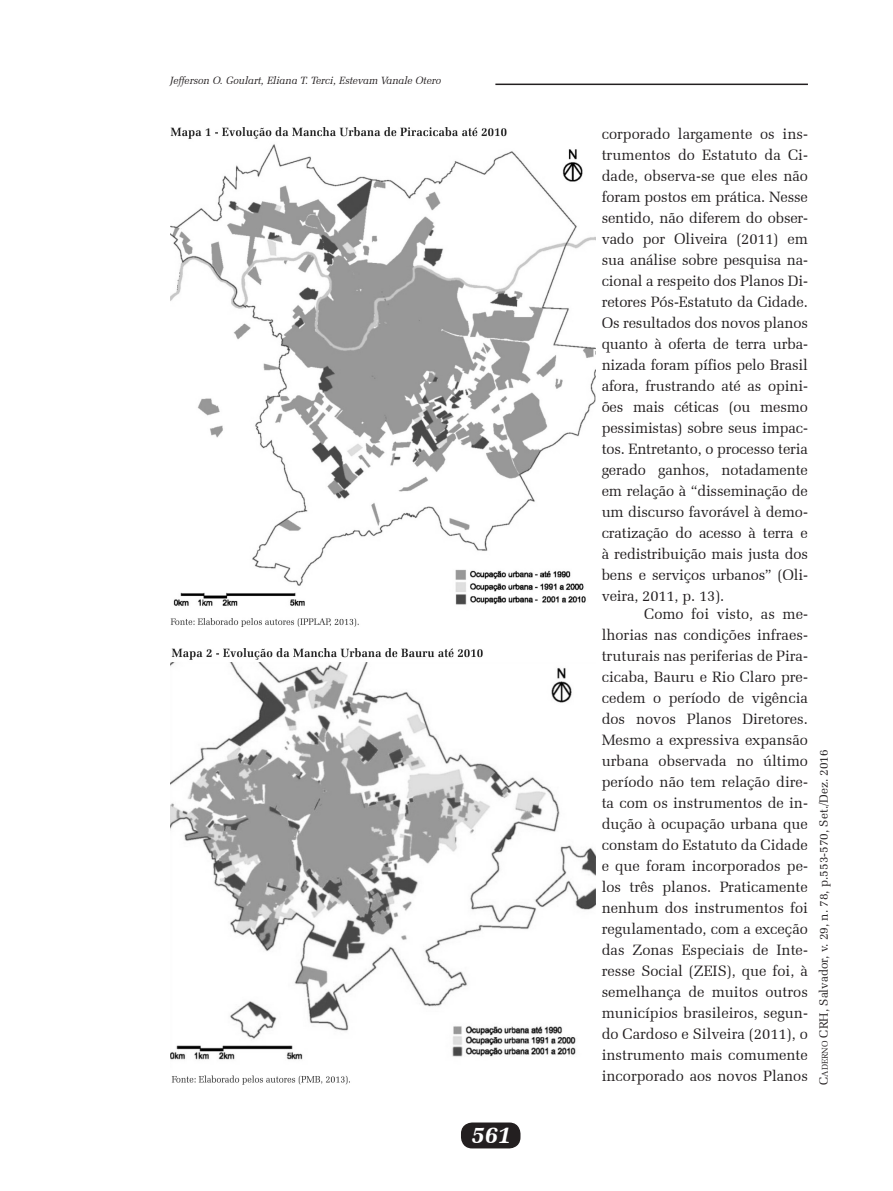
<style>
.page{position:relative;width:893px;height:1191px;background:#fff}
.page>*{position:absolute;margin:0;border:0;box-sizing:border-box;transform-origin:0 0}
.t1{font:italic 700 24px "Zapf Elliptical 711 BT";color:#fff}
.t2{font:15px/21px "Zapf Elliptical 711 BT";letter-spacing:-.005em;color:#231f20;text-align:justify}
.t3{font:12px "Zapf Elliptical 711 BT";color:#231f20}
.t4{font:italic 10.5px "Zapf Elliptical 711 BT";color:#231f20}
.s1{font-style:inherit}
.s2{font-size:8.4px}
</style>
<div class="page">
<div style="left:462px;top:1123px;width:58px;height:24px;background:#231f20;border-radius:10px"></div>
<div style="left:461px;top:1122px;width:59px;height:26px;border:2px solid #231f20;border-radius:10px"></div>
<hr style="left:495px;top:84px;width:313px;height:1px;background:#231f20">
<img style="left:170px;top:128px;width:425px;height:499px">
<img style="left:170px;top:648px;width:425px;height:436px">
<p class="t4" style="left:170px;top:74px;width:273px">Jefferson O. Goulart, Eliana T. Terci, Estevam Vanale Otero</p>
<h1 class="t1" style="left:472px;top:1120px;width:41px">561</h1>
<p class="t2" style="left:602px;top:123px;width:208px">corporado largamente os ins&shy;trumentos do Estatuto da Ci&shy;dade, observa-se que eles não foram postos em prática. Nesse sentido, não diferem do obser&shy;vado por Oliveira (2011) em sua análise sobre pesquisa na&shy;cional a respeito dos Planos Di&shy;retores Pós-Estatuto da Cidade.<br>Os resultados dos novos planos quanto à oferta de terra urba&shy;nizada foram pífios pelo Brasil afora, frustrando até as opini&shy;ões mais céticas (ou mesmo pessimistas) sobre seus impac&shy;tos. Entretanto, o processo teria gerado ganhos, notadamente em relação à “disseminação de um discurso favorável à demo&shy;cratização do acesso à terra e à redistribuição mais justa dos bens e serviços urbanos” (Oli&shy;veira, 2011, p. 13).</p>
<p class="t2" style="left:602px;top:603px;width:208px;text-indent:43px">Como foi visto, as me&shy;lhorias nas condições infraes&shy;truturais nas periferias de Pira&shy;cicaba, Bauru e Rio Claro pre&shy;cedem o período de vigência dos novos Planos Diretores.<br>Mesmo a expressiva expansão urbana observada no último período não tem relação dire&shy;ta com os instrumentos de in&shy;dução à ocupação urbana que constam do Estatuto da Cidade e que foram incorporados pe&shy;los três planos. Praticamente nenhum dos instrumentos foi regulamentado, com a exceção das Zonas Especiais de Inte&shy;resse Social (ZEIS), que foi, à semelhança de muitos outros municípios brasileiros, segun&shy;do Cardoso e Silveira (2011), o instrumento mais comumente incorporado aos novos Planos</p>
<p class="t3" style="left:816px;top:1084px;width:337px;rotate:-90deg"><span class="s1">C</span><span class="s2">aderno</span> <span class="s1">CRH</span>, Salvador, v. 29, n. 78, p.553-570, Set./Dez. 2016</p>
</div>
